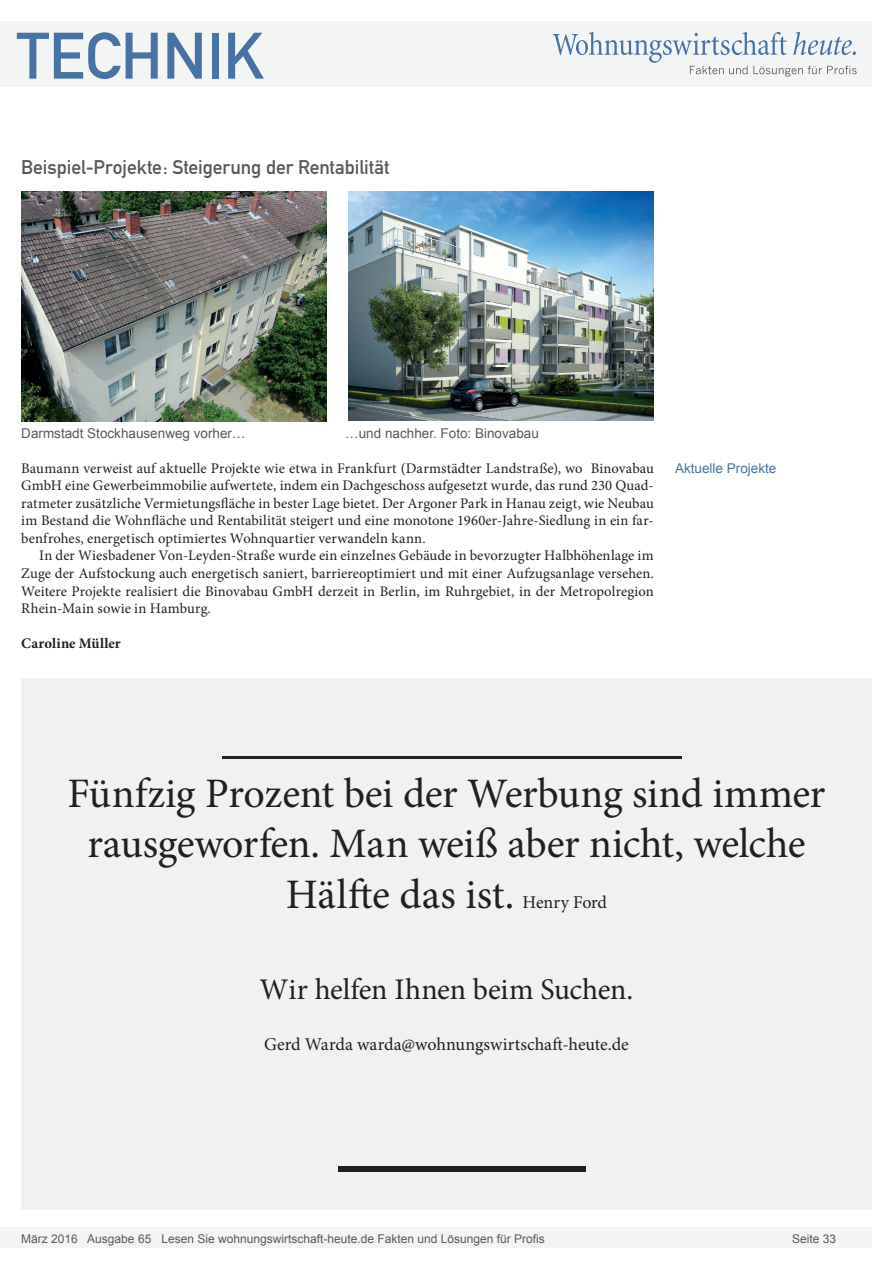
<style>
.page{position:relative;width:893px;height:1263px;background:#fff}
.page>*{position:absolute;margin:0;border:0;box-sizing:border-box;transform-origin:0 0}
.t1{font:64.5px "DIN Mittelschrift";color:#4673a3}
.t2{font:42px "Minion Pro";letter-spacing:-.01em;color:#231f20}
.t3{font:30px "Minion Pro";letter-spacing:-.01em;color:#231f20}
.t4{font:19.5px "DIN Mittelschrift";letter-spacing:-.005em;color:#595959}
.t5{font:18px "Minion Pro";letter-spacing:-.005em;color:#231f20}
.t6{font:14.7px/17.5px "Minion Pro";letter-spacing:.005em;color:#231f20;text-align:justify}
.t7{font:700 14.7px "Minion Pro";letter-spacing:.01em;color:#231f20}
.t8{font:13.5px "Arial";color:#595959}
.t9{font:13.5px "Arial";color:#4673a3}
.t10{font:12px "Arial";color:#595959}
</style>
<div class="page">
<div style="left:0;top:1227px;width:872px;height:20px;background:#f3f4f4"></div>
<div style="left:0;top:21px;width:872px;height:66px;background:#f3f4f4"></div>
<svg style="left:553px;top:32px;width:304px;height:45px"></svg>
<img style="left:21px;top:192px;width:306px;height:229px">
<img style="left:348px;top:192px;width:306px;height:228px">
<div style="left:21px;top:678px;width:851px;height:532px;background:#f0f1f2"></div>
<hr style="left:223px;top:756px;width:459px;height:3px;background:#231f20">
<div style="left:338px;top:1166px;width:248px;height:5px;background:#231f20"></div>
<h1 class="t1" style="left:17px;top:18px;width:249px">TECHNIK</h1>
<h3 class="t4" style="left:21px;top:156px;width:370px">Beispiel-Projekte: Steigerung der Rentabilität</h3>
<p class="t8" style="left:21px;top:424px;width:226px">Darmstadt Stockhausenweg vorher…</p>
<p class="t8" style="left:345px;top:424px;width:195px">…und nachher. Foto: Binovabau</p>
<p class="t6" style="left:21px;top:459px;width:634px">Baumann verweist auf aktuelle Projekte wie etwa in Frankfurt (Darmstädter Landstraße), wo Binovabau GmbH eine Gewerbeimmobilie aufwertete, indem ein Dachgeschoss aufgesetzt wurde, das rund 230 Quad&shy;ratmeter zusätzliche Vermietungsfläche in bester Lage bietet. Der Argoner Park in Hanau zeigt, wie Neubau im Bestand die Wohnfläche und Rentabilität steigert und eine monotone 1960er-Jahre-Siedlung in ein far&shy;benfrohes, energetisch optimiertes Wohnquartier verwandeln kann.</p>
<p class="t6" style="left:21px;top:547px;width:634px;text-indent:18px">In der Wiesbadener Von-Leyden-Straße wurde ein einzelnes Gebäude in bevorzugter Halbhöhenlage im Zuge der Aufstockung auch energetisch saniert, barriereoptimiert und mit einer Aufzugsanlage versehen.<br>Weitere Projekte realisiert die Binovabau GmbH derzeit in Berlin, im Ruhrgebiet, in der Metropolregion Rhein-Main sowie in Hamburg.</p>
<p class="t7" style="left:21px;top:633px;width:101px">Caroline Müller</p>
<p class="t9" style="left:675px;top:459px;width:103px">Aktuelle Projekte</p>
<h2 class="t2" style="left:67px;top:765px;width:759px">Fünfzig Prozent bei der Werbung sind immer</h2>
<h2 class="t2" style="left:87px;top:815px;width:720px">rausgeworfen. Man weiß aber nicht, welche</h2>
<h2 class="t2" style="left:286px;top:866px;width:230px">Hälfte das ist.</h2>
<p class="t5" style="left:523px;top:890px;width:86px">Henry Ford</p>
<h3 class="t3" style="left:260px;top:970px;width:375px">Wir helfen Ihnen beim Suchen.</h3>
<p class="t5" style="left:264px;top:1032px;width:366px">Gerd Warda warda@wohnungswirtschaft-heute.de</p>
<p class="t10" style="left:21px;top:1230px;width:525px">März 2016 Ausgabe 65 Lesen Sie wohnungswirtschaft-heute.de Fakten und Lösungen für Profis</p>
<p class="t10" style="left:792px;top:1231px;width:46px">Seite 33</p>
</div>
